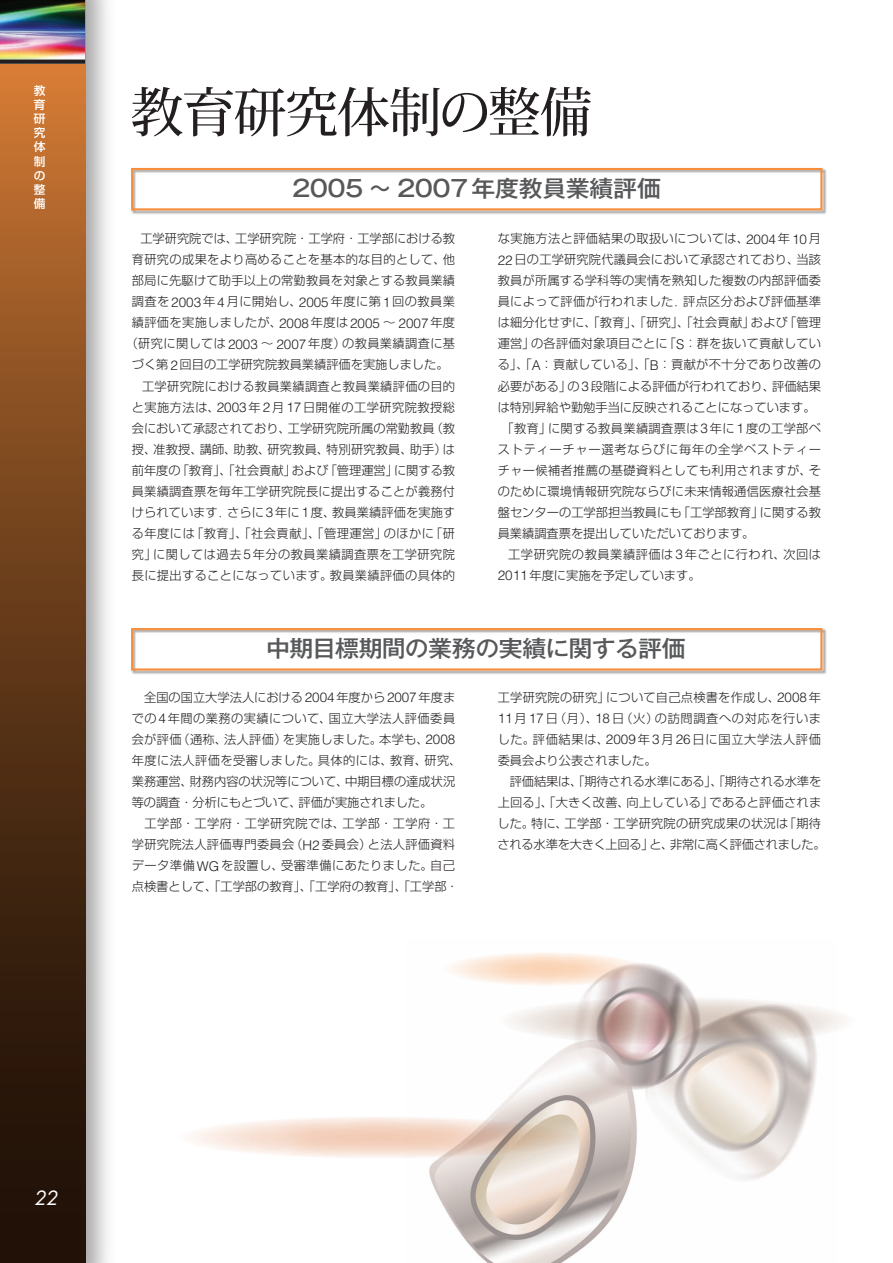
<style>
.page{position:relative;width:893px;height:1263px;background:#fff}
.page>*{position:absolute;margin:0;border:0;box-sizing:border-box;transform-origin:0 0}
.t1{font:500 22.8px "Gothic MB101 Pro";letter-spacing:-.025em;color:#57585a;scale:1.05 1}
.t2{font:italic 19.2px "Futura";color:#fff}
.t3{font:300 12.15px/21px "Shin Go";letter-spacing:.02em;color:#231f20}
.t4{font:300 12.15px "Shin Go";color:#231f20}
.t5{font:300 12.15px/21px "Shin Go";letter-spacing:-.01em;color:#231f20}
.t6{font:300 12.15px "Shin Go";letter-spacing:.04em;color:#231f20}
.t7{font:300 12.15px "Shin Go";letter-spacing:.06em;color:#231f20}
.t8{font:300 12.15px "Shin Go";letter-spacing:.045em;color:#231f20}
.t9{font:500 11.7px/14.1px "Shin Go";color:#fff;text-align:justify}
.s1{font-family:"Helvetica";font-size:13.5px}
</style>
<div class="page">
<div style="left:0;top:0;width:117px;height:1263px;background:#231f20;opacity:.4"></div>
<svg style="left:0;top:64px;width:85px;height:1199px;background:#673b19"></svg>
<img style="left:0;top:0;width:85px;height:60px">
<svg style="left:0;top:60px;width:85px;height:4px"></svg>
<div style="left:131px;top:167px;width:696px;height:48px;background:#231f20;opacity:.45"></div>
<div style="left:131px;top:168px;width:691px;height:42px;border:2px solid #f68e3d"></div>
<svg style="left:132px;top:87px;width:459px;height:49px"></svg>
<div style="left:131px;top:627px;width:696px;height:48px;background:#231f20;opacity:.45"></div>
<div style="left:131px;top:628px;width:691px;height:42px;border:2px solid #f68e3d"></div>
<img style="left:429px;top:963px;width:388px;height:300px">
<svg style="left:177px;top:1116px;width:402px;height:42px;background:#efd9cc"></svg>
<svg style="left:443px;top:952px;width:205px;height:34px;background:#f8e3d4"></svg>
<svg style="left:498px;top:996px;width:359px;height:49px;background:#d3c5c1"></svg>
<p class="t9" style="left:34px;top:83px;width:13px">教育研究体制の整備</p>
<h1 class="t1" style="left:292px;top:170px;width:353px">2005 〜 2007年度教員業績評価</h1>
<p class="t4" style="left:140px;top:231px;width:316px">工学研究院では、工学研究院・工学府・工学部における教</p>
<p class="t3" style="left:132px;top:249px;width:325px">育研究の成果をより高めることを基本的な目的として、他</p>
<p class="t3" style="left:132px;top:270px;width:325px">部局に先駆けて助手以上の常勤教員を対象とする教員業績</p>
<p class="t3" style="left:132px;top:291px;width:325px">調査を<span class="s1">2003</span>年<span class="s1">4</span>月に開始し、<span class="s1">2005</span>年度に第<span class="s1">1</span>回の教員業</p>
<p class="t3" style="left:132px;top:312px;width:325px">績評価を実施しましたが、<span class="s1">2008</span>年度は<span class="s1">2005</span> ～ <span class="s1">2007</span>年度</p>
<p class="t3" style="left:126px;top:333px;width:331px">（研究に関しては<span class="s1">2003</span> ～ <span class="s1">2007</span>年度）の教員業績調査に基</p>
<p class="t4" style="left:132px;top:357px;width:318px">づく第<span class="s1">2</span>回目の工学研究院教員業績評価を実施しました。</p>
<p class="t3" style="left:142px;top:375px;width:315px">工学研究院における教員業績調査と教員業績評価の目的</p>
<p class="t6" style="left:132px;top:399px;width:325px">と実施方法は、<span class="s1">2003</span>年<span class="s1">2</span>月<span class="s1">17</span>日開催の工学研究院教授総</p>
<p class="t4" style="left:132px;top:420px;width:325px">会において承認されており、工学研究院所属の常勤教員（教</p>
<p class="t3" style="left:132px;top:438px;width:325px">授、准教授、講師、助教、研究教員、特別研究教員、助手）は</p>
<p class="t4" style="left:132px;top:462px;width:325px">前年度の「教育」、「社会貢献」および「管理運営」に関する教</p>
<p class="t3" style="left:132px;top:480px;width:325px">員業績調査票を毎年工学研究院長に提出することが義務付</p>
<p class="t3" style="left:132px;top:501px;width:325px">けられています．さらに<span class="s1">3</span>年に<span class="s1">1</span>度、教員業績評価を実施す</p>
<p class="t6" style="left:132px;top:525px;width:325px">る年度には「教育」、「社会貢献」、「管理運営」のほかに「研</p>
<p class="t3" style="left:132px;top:543px;width:325px">究」に関しては過去<span class="s1">5</span>年分の教員業績調査票を工学研究院</p>
<p class="t3" style="left:132px;top:564px;width:325px">長に提出することになっています。教員業績評価の具体的</p>
<p class="t3" style="left:498px;top:228px;width:325px">な実施方法と評価結果の取扱いについては、<span class="s1">2004</span>年<span class="s1">10</span>月</p>
<p class="t3" style="left:498px;top:249px;width:325px"><span class="s1">22</span>日の工学研究院代議員会において承認されており、当該</p>
<p class="t3" style="left:498px;top:270px;width:325px">教員が所属する学科等の実情を熟知した複数の内部評価委</p>
<p class="t3" style="left:498px;top:291px;width:325px">員によって評価が行われました．評点区分および評価基準</p>
<p class="t3" style="left:498px;top:312px;width:325px">は細分化せずに、「教育」、「研究」、「社会貢献」および「管理</p>
<p class="t3" style="left:498px;top:333px;width:325px">運営」の各評価対象項目ごとに「<span class="s1">S</span>：群を抜いて貢献してい</p>
<p class="t3" style="left:498px;top:354px;width:325px">る」、「<span class="s1">A</span>：貢献している」、「<span class="s1">B</span>：貢献が不十分であり改善の</p>
<p class="t3" style="left:498px;top:375px;width:325px">必要がある」の<span class="s1">3</span>段階による評価が行われており、評価結果</p>
<p class="t4" style="left:498px;top:399px;width:319px">は特別昇給や勤勉手当に反映されることになっています。</p>
<p class="t3" style="left:502px;top:417px;width:321px">「教育」に関する教員業績調査票は<span class="s1">3</span>年に<span class="s1">1</span>度の工学部ベ</p>
<p class="t7" style="left:498px;top:441px;width:325px">ストティーチャー選考ならびに毎年の全学ベストティー</p>
<p class="t3" style="left:498px;top:459px;width:325px">チャー候補者推薦の基礎資料としても利用されますが、そ</p>
<p class="t3" style="left:498px;top:480px;width:325px">のために環境情報研究院ならびに未来情報通信医療社会基</p>
<p class="t3" style="left:498px;top:501px;width:325px">盤センターの工学部担当教員にも「工学部教育」に関する教</p>
<p class="t4" style="left:498px;top:525px;width:258px">員業績調査票を提出していただいております。</p>
<p class="t8" style="left:508px;top:546px;width:314px">工学研究院の教員業績評価は<span class="s1">3</span>年ごとに行われ、次回は</p>
<p class="t4" style="left:498px;top:567px;width:204px"><span class="s1">2011</span>年度に実施を予定しています。</p>
<h1 class="t1" style="left:266px;top:629px;width:401px">中期目標期間の業務の実績に関する評価</h1>
<p class="t3" style="left:132px;top:686px;width:331px;text-indent:12px">全国の国立大学法人における<span class="s1">2004</span>年度から<span class="s1">2007</span>年度までの<span class="s1">4</span>年間の業務の実績について、国立大学法人評価委員会が評価（通称、法人評価）を実施しました。本学も、<span class="s1">2008</span>年度に法人評価を受審しました。具体的には、教育、研究、業務運営、財務内容の状況等について、中期目標の達成状況等の調査・分析にもとづいて、評価が実施されました。</p>
<p class="t3" style="left:132px;top:813px;width:328px;text-indent:13px">工学部・工学府・工学研究院では、工学部・工学府・工学研究院法人評価専門委員会（<span class="s1">H2</span>委員会）と法人評価資料データ準備<span class="s1">WG</span>を設置し、受審準備にあたりました。自己点検書として、「工学部の教育」、「工学府の教育」、「工学部・</p>
<p class="t3" style="left:498px;top:686px;width:325px;text-align:justify">工学研究院の研究」について自己点検書を作成し、<span class="s1">2008</span>年<span class="s1">11</span>月<span class="s1">17</span>日（月）、<span class="s1">18</span>日（火）の訪問調査への対応を行いました。評価結果は、<span class="s1">2009</span>年<span class="s1">3</span>月<span class="s1">26</span>日に国立大学法人評価委員会より公表されました。</p>
<p class="t5" style="left:497px;top:770px;width:330px;text-indent:13px">評価結果は、「期待される水準にある」、「期待される水準を上回る」、「大きく改善、向上している」であると評価されました。特に、工学部・工学研究院の研究成果の状況は「期待される水準を大きく上回る」と、非常に高く評価されました。</p>
<h2 class="t2" style="left:34px;top:1184px;width:25px">22</h2>
</div>
